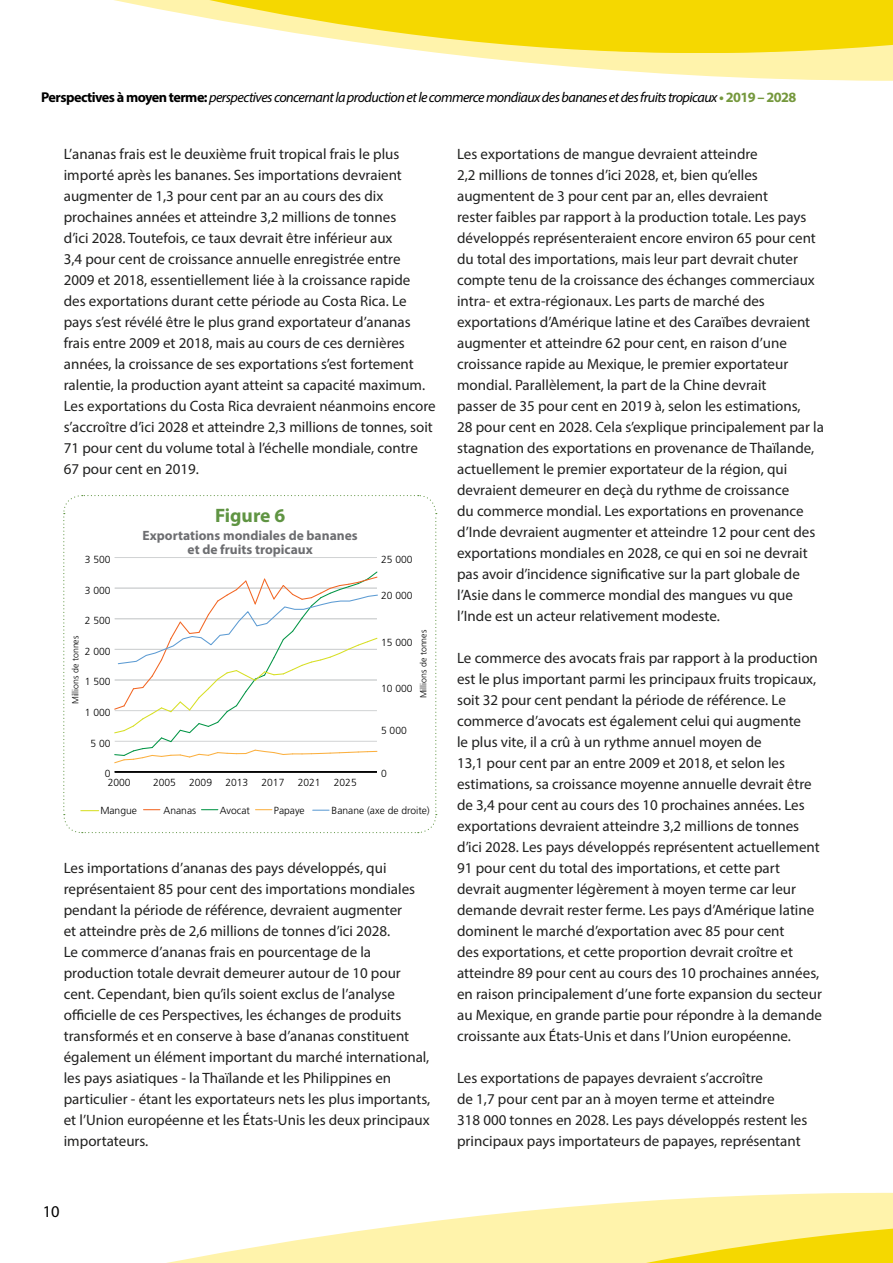
<style>
.page{position:relative;width:893px;height:1263px;background:#fff}
.page>*{position:absolute;margin:0;border:0;box-sizing:border-box;transform-origin:0 0}
.t1{font:700 19.5px "Myriad Pro";color:#5f9442}
.t2{font:16.5px "Myriad Pro";color:#000}
.t3{font:15px/21px "Myriad Pro";color:#212120}
.t4{font:italic 14.25px "Myriad Pro";letter-spacing:-.04em;color:#000}
.t5{font:700 13.5px/13.5px "Myriad Pro";color:#6d6e71;text-align:center}
.t6{font:300 10.35px "Frutiger LT Std";color:#000}
.t7{font:300 8.85px "Frutiger LT Std";color:#000}
.s1{font-weight:700;font-style:normal}
.s2{font-weight:700;font-style:normal;color:#75983d}
</style>
<div class="page">
<svg style="left:440px;top:53px;width:453px;height:28px;fill:#fff3ab"></svg>
<svg style="left:114px;top:0;width:779px;height:53px;fill:#f5d800"></svg>
<svg style="left:167px;top:1193px;width:726px;height:70px"></svg>
<svg style="left:393px;top:1220px;width:500px;height:43px;background:#fced86"></svg>
<svg style="left:63px;top:495px;width:374px;height:339px"></svg>
<p class="t4" style="left:41px;top:88px;width:756px"><span class="s1">Perspectives à moyen terme:</span> perspectives concernant la production et le commerce mondiaux des bananes et des fruits tropicaux <span class="s2">• 2019 – 2028</span></p>
<p class="t3" style="left:64px;top:143px;width:373px">L’ananas frais est le deuxième fruit tropical frais le plus importé après les bananes. Ses importations devraient augmenter de 1,3 pour cent par an au cours des dix prochaines années et atteindre 3,2 millions de tonnes<br>d’ici 2028. Toutefois, ce taux devrait être inférieur aux<br>3,4 pour cent de croissance annuelle enregistrée entre<br>2009 et 2018, essentiellement liée à la croissance rapide des exportations durant cette période au Costa Rica. Le pays s’est révélé être le plus grand exportateur d’ananas frais entre 2009 et 2018, mais au cours de ces dernières années, la croissance de ses exportations s’est fortement ralentie, la production ayant atteint sa capacité maximum.<br>Les exportations du Costa Rica devraient néanmoins encore s’accroître d’ici 2028 et atteindre 2,3 millions de tonnes, soit 71 pour cent du volume total à l’échelle mondiale, contre 67 pour cent en 2019.</p>
<p class="t6" style="left:85px;top:553px;width:27px">3 500</p>
<p class="t6" style="left:85px;top:584px;width:27px">3 000</p>
<p class="t6" style="left:85px;top:615px;width:27px">2 500</p>
<h1 class="t1" style="left:215px;top:503px;width:72px">Figure 6</h1>
<p class="t5" style="left:143px;top:528px;width:217px">Exportations mondiales de bananes et de fruits tropicaux</p>
<p class="t6" style="left:381px;top:553px;width:33px">25 000</p>
<p class="t6" style="left:381px;top:589px;width:33px">20 000</p>
<p class="t7" style="left:70px;top:704px;width:70px;rotate:-90deg">Millions de tonnes</p>
<p class="t7" style="left:418px;top:698px;width:70px;rotate:-90deg">Millions de tonnes</p>
<p class="t6" style="left:381px;top:637px;width:33px">15 000</p>
<p class="t6" style="left:85px;top:645px;width:27px">2 000</p>
<p class="t6" style="left:85px;top:676px;width:27px">1 500</p>
<p class="t6" style="left:381px;top:682px;width:33px">10 000</p>
<p class="t6" style="left:85px;top:707px;width:27px">1 000</p>
<p class="t6" style="left:91px;top:737px;width:22px">5 00</p>
<p class="t6" style="left:105px;top:768px;width:7px">0</p>
<p class="t6" style="left:108px;top:777px;width:24px">2000</p>
<p class="t6" style="left:153px;top:777px;width:24px">2005</p>
<p class="t6" style="left:189px;top:777px;width:24px">2009</p>
<p class="t6" style="left:225px;top:777px;width:24px">2013</p>
<p class="t6" style="left:261px;top:777px;width:24px">2017</p>
<p class="t6" style="left:298px;top:777px;width:24px">2021</p>
<p class="t6" style="left:334px;top:777px;width:24px">2025</p>
<p class="t6" style="left:381px;top:725px;width:27px">5 000</p>
<p class="t6" style="left:381px;top:768px;width:7px">0</p>
<p class="t6" style="left:100px;top:804px;width:38px">Mangue</p>
<p class="t6" style="left:164px;top:804px;width:34px">Ananas</p>
<p class="t6" style="left:220px;top:805px;width:32px">Avocat</p>
<p class="t6" style="left:274px;top:805px;width:32px">Papaye</p>
<p class="t6" style="left:332px;top:805px;width:100px">Banane (axe de droite)</p>
<p class="t3" style="left:64px;top:857px;width:368px">Les importations d’ananas des pays développés, qui représentaient 85 pour cent des importations mondiales pendant la période de référence, devraient augmenter<br>et atteindre près de 2,6 millions de tonnes d’ici 2028.<br>Le commerce d’ananas frais en pourcentage de la production totale devrait demeurer autour de 10 pour cent. Cependant, bien qu’ils soient exclus de l’analyse officielle de ces Perspectives, les échanges de produits transformés et en conserve à base d’ananas constituent également un élément important du marché international, les pays asiatiques - la Thaïlande et les Philippines en particulier - étant les exportateurs nets les plus importants, et l’Union européenne et les États-Unis les deux principaux importateurs.</p>
<p class="t3" style="left:457px;top:143px;width:368px">Les exportations de mangue devraient atteindre<br>2,2 millions de tonnes d’ici 2028, et, bien qu’elles augmentent de 3 pour cent par an, elles devraient<br>rester faibles par rapport à la production totale. Les pays développés représenteraient encore environ 65 pour cent du total des importations, mais leur part devrait chuter compte tenu de la croissance des échanges commerciaux intra- et extra-régionaux. Les parts de marché des exportations d’Amérique latine et des Caraïbes devraient augmenter et atteindre 62 pour cent, en raison d’une croissance rapide au Mexique, le premier exportateur mondial. Parallèlement, la part de la Chine devrait<br>passer de 35 pour cent en 2019 à, selon les estimations,<br>28 pour cent en 2028. Cela s’explique principalement par la stagnation des exportations en provenance de Thaïlande, actuellement le premier exportateur de la région, qui devraient demeurer en deçà du rythme de croissance<br>du commerce mondial. Les exportations en provenance d’Inde devraient augmenter et atteindre 12 pour cent des exportations mondiales en 2028, ce qui en soi ne devrait pas avoir d’incidence significative sur la part globale de l’Asie dans le commerce mondial des mangues vu que l’Inde est un acteur relativement modeste.</p>
<p class="t3" style="left:457px;top:647px;width:366px">Le commerce des avocats frais par rapport à la production est le plus important parmi les principaux fruits tropicaux, soit 32 pour cent pendant la période de référence. Le commerce d’avocats est également celui qui augmente<br>le plus vite, il a crû à un rythme annuel moyen de<br>13,1 pour cent par an entre 2009 et 2018, et selon les estimations, sa croissance moyenne annuelle devrait être de 3,4 pour cent au cours des 10 prochaines années. Les exportations devraient atteindre 3,2 millions de tonnes d’ici 2028. Les pays développés représentent actuellement 91 pour cent du total des importations, et cette part devrait augmenter légèrement à moyen terme car leur demande devrait rester ferme. Les pays d’Amérique latine dominent le marché d’exportation avec 85 pour cent<br>des exportations, et cette proportion devrait croître et atteindre 89 pour cent au cours des 10 prochaines années, en raison principalement d’une forte expansion du secteur au Mexique, en grande partie pour répondre à la demande croissante aux États-Unis et dans l’Union européenne.</p>
<p class="t3" style="left:457px;top:1067px;width:352px">Les exportations de papayes devraient s’accroître<br>de 1,7 pour cent par an à moyen terme et atteindre<br>318 000 tonnes en 2028. Les pays développés restent les principaux pays importateurs de papayes, représentant</p>
<p class="t2" style="left:43px;top:1201px;width:18px">10</p>
</div>
